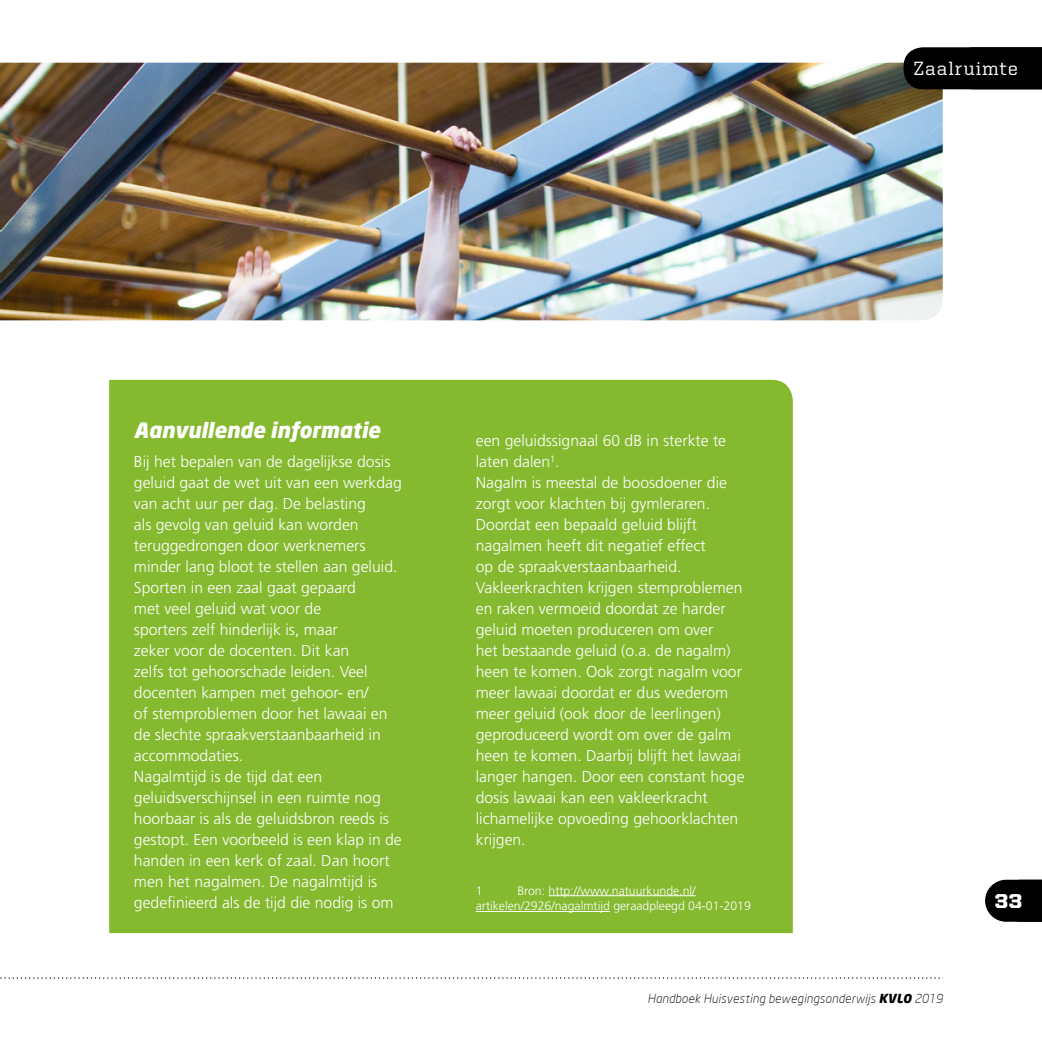
<style>
.page{position:relative;width:1042px;height:1042px;background:#fff}
.page>*{position:absolute;margin:0;border:0;box-sizing:border-box;transform-origin:0 0}
.t1{font:italic 900 21px "Neo Sans";color:#fff}
.t2{font:900 20.12px "United Sans Reg";color:#fff}
.t3{font:500 19.25px "United Serif Reg";letter-spacing:.075em;color:#fff}
.t4{font:300 15.75px/21px "Frutiger LT Std";color:#fff}
.t5{font:300 12.25px/15.8px "Frutiger LT Std";color:#fff}
.t6{font:italic 300 12.25px "Neo Sans";letter-spacing:.02em;color:#000}
.s1{font-weight:900}
</style>
<div class="page">
<div style="left:109px;top:380px;width:684px;height:553px;background:#85b92f"></div>
<hr style="left:548px;top:895px;width:147px;height:1px;background:#fff">
<hr style="left:476px;top:911px;width:134px;height:1px;background:#fff">
<img style="left:0;top:63px;width:943px;height:257px">
<div style="left:903px;top:47px;width:139px;height:42px;background:#000"></div>
<svg style="left:985px;top:880px;width:57px;height:42px"></svg>
<svg style="left:0;top:977px;width:943px;height:1px"></svg>
<p class="t3" style="left:913px;top:58px;width:106px">Zaalruimte</p>
<p class="t3" style="left:986px;top:58px;width:50px">Zaalr</p>
<h1 class="t1" style="left:134px;top:416px;width:248px">Aanvullende informatie</h1>
<p class="t4" style="left:134px;top:452px;width:269px">Bij het bepalen van de dagelijkse dosis geluid gaat de wet uit van een werkdag van acht uur per dag. De belasting<br>als gevolg van geluid kan worden teruggedrongen door werknemers minder lang bloot te stellen aan geluid.<br>Sporten in een zaal gaat gepaard<br>met veel geluid wat voor de<br>sporters zelf hinderlijk is, maar<br>zeker voor de docenten. Dit kan<br>zelfs tot gehoorschade leiden. Veel docenten kampen met gehoor- en/<br>of stemproblemen door het lawaai en de slechte spraakverstaanbaarheid in accommodaties.<br>Nagalmtijd is de tijd dat een geluidsverschijnsel in een ruimte nog hoorbaar is als de geluidsbron reeds is gestopt. Een voorbeeld is een klap in de handen in een kerk of zaal. Dan hoort men het nagalmen. De nagalmtijd is gedefinieerd als de tijd die nodig is om</p>
<p class="t4" style="left:476px;top:430px;width:270px">een geluidssignaal 60 dB in sterkte te laten dalen<sup>1</sup>.<br>Nagalm is meestal de boosdoener die zorgt voor klachten bij gymleraren.<br>Doordat een bepaald geluid blijft nagalmen heeft dit negatief effect<br>op de spraakverstaanbaarheid.<br>Vakleerkrachten krijgen stemproblemen en raken vermoeid doordat ze harder geluid moeten produceren om over<br>het bestaande geluid (o.a. de nagalm) heen te komen. Ook zorgt nagalm voor meer lawaai doordat er dus wederom meer geluid (ook door de leerlingen) geproduceerd wordt om over de galm heen te komen. Daarbij blijft het lawaai langer hangen. Door een constant hoge dosis lawaai kan een vakleerkracht lichamelijke opvoeding gehoorklachten krijgen.</p>
<p class="t5" style="left:476px;top:882px;width:8px">1</p>
<p class="t5" style="left:476px;top:882px;width:277px;text-indent:42px">Bron: http://www.natuurkunde.nl/ artikelen/2926/nagalmtijd geraadpleegd 04-01-2019</p>
<p class="t6" style="left:647px;top:991px;width:297px">Handboek Huisvesting bewegingsonderwijs <span class="s1">KVLO</span> 2019</p>
<p class="t2" style="left:995px;top:890px;width:29px">33</p>
</div>
